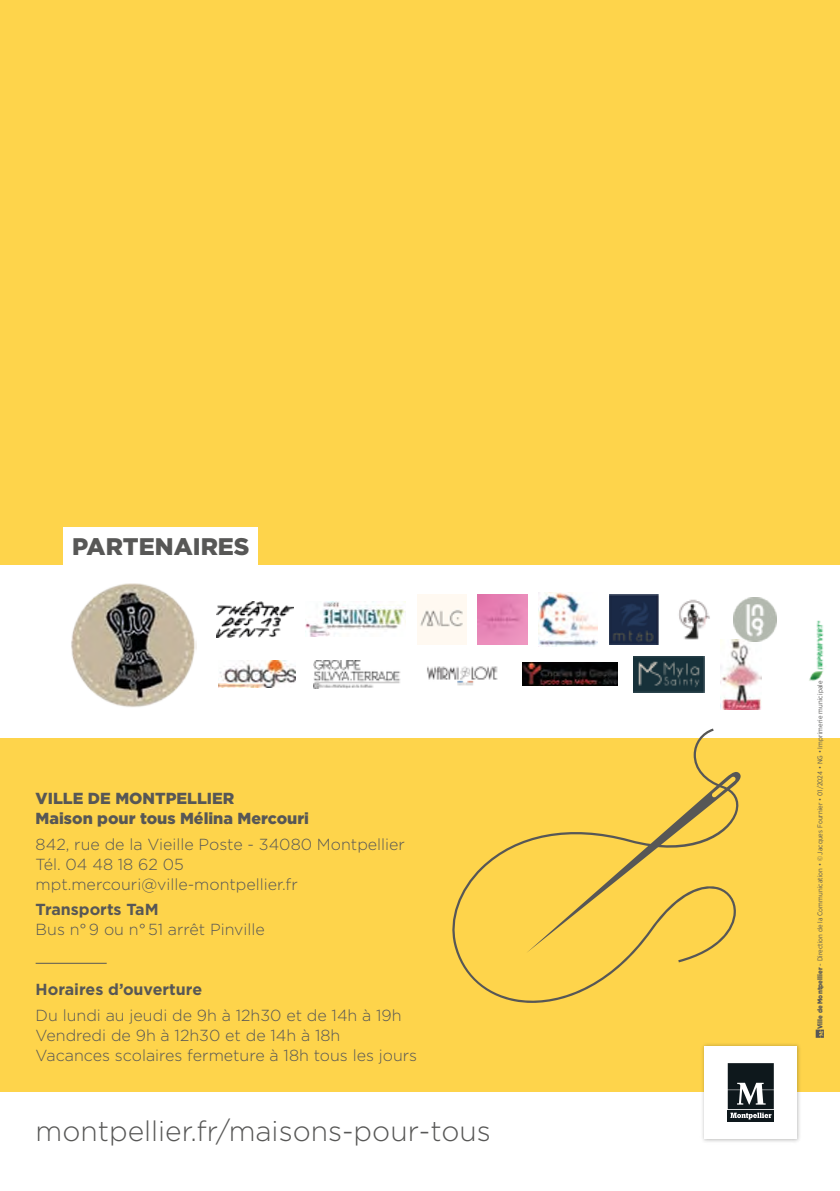
<style>
.page{position:relative;width:840px;height:1191px;background:#fff}
.page>*{position:absolute;margin:0;border:0;box-sizing:border-box;transform-origin:0 0}
.t1{font:300 28.2px "Gotham";color:#575756}
.t2{font:900 24px "Gotham";color:#575756}
.t3{font:300 16px/20px "Gotham";color:#575756}
.t4{font:900 16px/20px "Gotham";color:#575756}
.t5{font:700 16px "Gotham";color:#575756}
.t6{font:7px "Gotham Narrow";letter-spacing:.01em;color:#575756}
.s1{font-weight:900}
</style>
<div class="page">
<div style="left:0;top:0;width:839px;height:1091px;background:#fed44b"></div>
<div style="left:63px;top:527px;width:195px;height:39px;background:#fff"></div>
<div style="left:0;top:565px;width:839px;height:172px;background:#fff"></div>
<hr style="left:36px;top:963px;width:71px;height:1px;background:#575756">
<svg style="left:447px;top:728px;width:293px;height:275px"></svg>
<img style="left:809px;top:620px;width:15px;height:61px">
<svg style="left:815px;top:1029px;width:8px;height:8px"></svg>
<img style="left:71px;top:583px;width:125px;height:124px">
<img style="left:313px;top:660px;width:88px;height:28px">
<img style="left:522px;top:663px;width:95px;height:23px">
<img style="left:305px;top:601px;width:100px;height:35px">
<img style="left:217px;top:601px;width:77px;height:36px">
<img style="left:720px;top:639px;width:40px;height:70px">
<img style="left:733px;top:598px;width:43px;height:43px">
<img style="left:219px;top:661px;width:76px;height:27px">
<img style="left:679px;top:599px;width:31px;height:41px">
<img style="left:477px;top:594px;width:50px;height:50px">
<img style="left:417px;top:594px;width:49px;height:50px">
<img style="left:633px;top:656px;width:70px;height:36px">
<img style="left:538px;top:593px;width:59px;height:53px">
<img style="left:427px;top:666px;width:71px;height:20px">
<img style="left:609px;top:594px;width:49px;height:50px">
<img style="left:698px;top:1044px;width:104px;height:98px">
<svg style="left:704px;top:1046px;width:92px;height:92px"></svg>
<h2 class="t2" style="left:72px;top:530px;width:179px">PARTENAIRES</h2>
<p class="t4" style="left:36px;top:788px;width:275px">VILLE DE MONTPELLIER<br>Maison pour tous Mélina Mercouri</p>
<p class="t3" style="left:36px;top:833px;width:370px">842, rue de la Vieille Poste - 34080 Montpellier<br>Tél. 04 48 18 62 05 mpt.mercouri@ville-montpellier.fr</p>
<p class="t5" style="left:36px;top:899px;width:124px">Transports TaM</p>
<p class="t3" style="left:36px;top:919px;width:231px">Bus n° 9 ou n° 51 arrêt Pinville</p>
<p class="t5" style="left:36px;top:979px;width:168px">Horaires d’ouverture</p>
<p class="t3" style="left:36px;top:1004px;width:383px">Du lundi au jeudi de 9h à 12h30 et de 14h à 19h<br>Vendredi de 9h à 12h30 et de 14h à 18h<br>Vacances scolaires fermeture à 18h tous les jours</p>
<h1 class="t1" style="left:36px;top:1113px;width:456px">montpellier.fr/maisons-pour-tous</h1>
<p class="t6" style="left:815px;top:1029px;width:350px;rotate:-90deg"><span class="s1">Ville de Montpellier</span> - Direction de la Communication • © Jacques Fournier • 01/2024 • NG • Imprimerie municipale</p>
</div>
